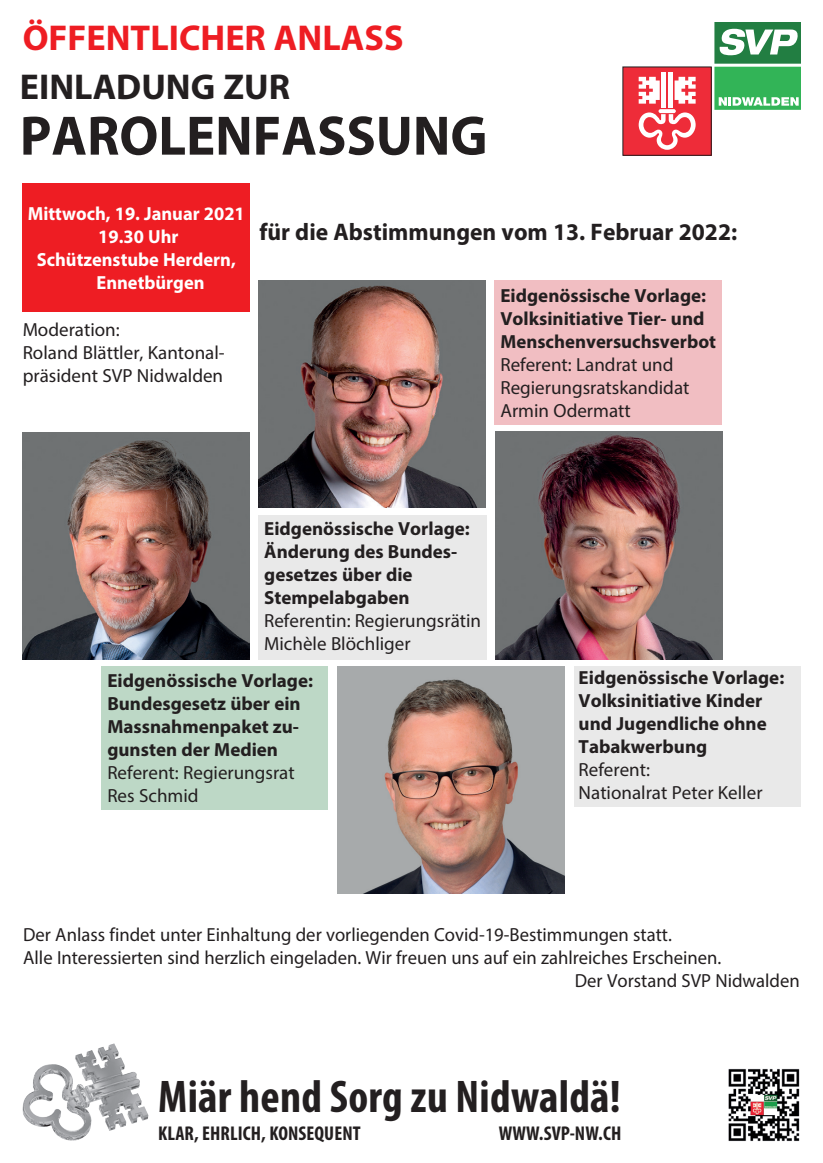
<style>
.page{position:relative;width:823px;height:1163px;background:#fff}
.page>*{position:absolute;margin:0;border:0;box-sizing:border-box;transform-origin:0 0}
.t1{font:700 56px "Myriad Pro";color:#231f20}
.t2{font:700 condensed 46px "Myriad Pro";letter-spacing:.005em;color:#231f20}
.t3{font:700 36px "Myriad Pro";color:#ee1d23}
.t4{font:700 36px "Myriad Pro";color:#231f20}
.t5{font:700 24px "Myriad Pro";color:#231f20}
.t6{font:700 condensed 20px "Myriad Pro";letter-spacing:.005em;color:#231f20}
.t7{font:19px/23px "Myriad Pro";color:#231f20}
.t8{font:700 19px/23px "Myriad Pro";color:#231f20}
.t9{font:700 19px/23px "Myriad Pro";color:#fff}
</style>
<div class="page">
<div style="left:258px;top:514px;width:228px;height:145px;background:#e9e9e9"></div>
<img style="left:495px;top:432px;width:226px;height:227px">
<img style="left:337px;top:666px;width:227px;height:227px">
<div style="left:622px;top:67px;width:88px;height:88px;background:#ee2c39"></div>
<svg style="left:638px;top:77px;width:21px;height:27px"></svg>
<div style="left:660px;top:73px;width:5px;height:35px;background:#fff"></div>
<svg style="left:674px;top:77px;width:21px;height:27px"></svg>
<hr style="left:668px;top:73px;width:4px;height:35px;background:#fff">
<svg style="left:658px;top:109px;width:17px;height:4px"></svg>
<svg style="left:638px;top:112px;width:57px;height:38px"></svg>
<div style="left:714px;top:23px;width:85px;height:41px;background:#227e42"></div>
<div style="left:714px;top:67px;width:85px;height:43px;background:#32b457"></div>
<svg style="left:718px;top:97px;width:80px;height:9px"></svg>
<svg style="left:719px;top:29px;width:78px;height:26px"></svg>
<img style="left:258px;top:280px;width:227px;height:228px">
<div style="left:494px;top:280px;width:227px;height:145px;background:#f1bec2"></div>
<div style="left:573px;top:666px;width:226px;height:140px;background:#e9e9e9"></div>
<div style="left:23px;top:183px;width:227px;height:129px;background:#ee1d23"></div>
<img style="left:22px;top:1047px;width:86px;height:93px">
<img style="left:728px;top:1068px;width:72px;height:72px">
<img style="left:22px;top:432px;width:228px;height:227px">
<div style="left:101px;top:666px;width:227px;height:143px;background:#bdd8c6"></div>
<p class="t3" style="left:23px;top:14px;width:382px">ÖFFENTLICHER ANLASS</p>
<p class="t4" style="left:20px;top:63px;width:272px">EINLADUNG ZUR</p>
<p class="t1" style="left:20px;top:99px;width:469px">PAROLENFASSUNG</p>
<p class="t9" style="left:28px;top:202px;width:218px">Mittwoch, 19. Januar 2021</p>
<p class="t9" style="left:98px;top:225px;width:82px">19.30 Uhr</p>
<p class="t9" style="left:96px;top:248px;width:141px;text-indent:-60px">Schützenstube Herdern,<br>Ennetbürgen</p>
<p class="t7" style="left:23px;top:318px;width:203px">Moderation:<br>Roland Blättler, Kantonal&shy;präsident SVP Nidwalden</p>
<p class="t5" style="left:259px;top:216px;width:479px">für die Abstimmungen vom 13. Februar 2022:</p>
<p class="t8" style="left:500px;top:283px;width:207px">Eidgenössische Vorlage:</p>
<p class="t8" style="left:500px;top:306px;width:217px">Volksinitiative Tier- und<br>Menschenversuchsverbot</p>
<p class="t7" style="left:500px;top:353px;width:190px">Referent: Landrat und<br>Regierungsratskandidat</p>
<p class="t7" style="left:500px;top:399px;width:132px">Armin Odermatt</p>
<p class="t8" style="left:264px;top:516px;width:207px">Eidgenössische Vorlage:</p>
<p class="t8" style="left:264px;top:539px;width:194px">Änderung des Bundes&shy;gesetzes über die<br>Stempelabgaben</p>
<p class="t7" style="left:264px;top:608px;width:218px">Referentin: Regierungsrätin<br>Michèle Blöchliger</p>
<p class="t8" style="left:107px;top:668px;width:207px">Eidgenössische Vorlage:</p>
<p class="t8" style="left:107px;top:691px;width:195px;text-align:justify">Bundesgesetz über ein Massnahmenpaket zu&shy;gunsten der Medien</p>
<p class="t7" style="left:107px;top:760px;width:189px">Referent: Regierungsrat</p>
<p class="t7" style="left:107px;top:783px;width:93px">Res Schmid</p>
<p class="t8" style="left:578px;top:665px;width:207px">Eidgenössische Vorlage:</p>
<p class="t8" style="left:578px;top:688px;width:189px">Volksinitiative Kinder und Jugendliche ohne<br>Tabakwerbung</p>
<p class="t7" style="left:578px;top:757px;width:73px">Referent:</p>
<p class="t7" style="left:578px;top:780px;width:185px">Nationalrat Peter Keller</p>
<p class="t7" style="left:23px;top:922px;width:649px">Der Anlass findet unter Einhaltung der vorliegenden Covid-19-Bestimmungen statt.</p>
<p class="t7" style="left:23px;top:945px;width:699px">Alle Interessierten sind herzlich eingeladen. Wir freuen uns auf ein zahlreiches Erscheinen.</p>
<p class="t7" style="left:574px;top:968px;width:226px">Der Vorstand SVP Nidwalden</p>
<p class="t2" style="left:158px;top:1067px;width:464px">Miär hend Sorg zu Nidwaldä!</p>
<p class="t6" style="left:158px;top:1120px;width:204px">KLAR, EHRLICH, KONSEQUENT</p>
<p class="t6" style="left:498px;top:1120px;width:124px">WWW.SVP-NW.CH</p>
</div>
